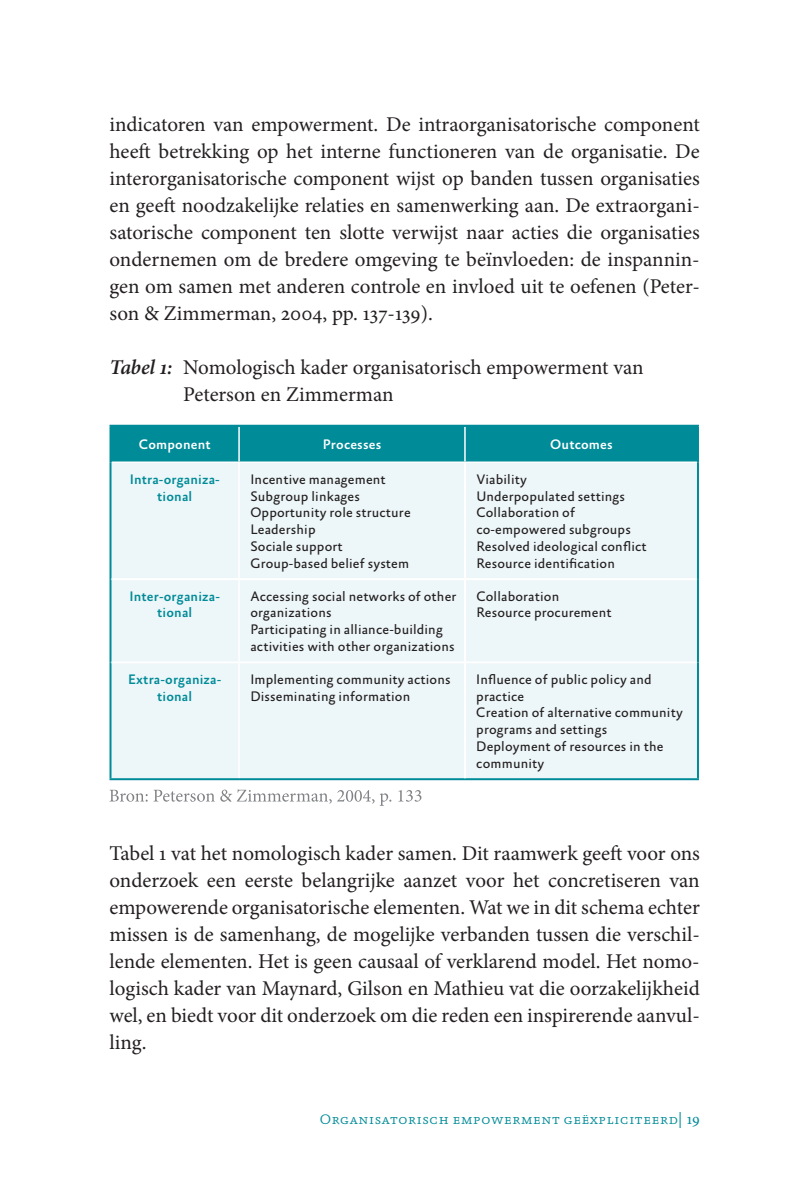
<style>
.page{position:relative;width:798px;height:1194px;background:#fff}
.page>*{position:absolute;margin:0;border:0;box-sizing:border-box;transform-origin:0 0}
.t1{font:21px/27px "Minion Pro";color:#231f20;text-align:justify}
.t2{font:14px/16.8px "Absara Sans OT";letter-spacing:.01em;color:#231f20}
.t3{font:500 14px/16.8px "Absara Sans OT";letter-spacing:.01em;color:#008b98;text-align:center}
.t4{font:300 14px "Absara OT";color:#008b98}
.t5{font:500 14px "Absara Sans OT";letter-spacing:.01em;color:#fff}
.s1{font-weight:600;font-style:italic}
.s2{font-family:"Minion Pro";font-weight:400;font-size:16px}
</style>
<div class="page">
<div style="left:111px;top:427px;width:585px;height:34px;background:#008b98"></div>
<div style="left:111px;top:463px;width:585px;height:315px;background:#edf6f8"></div>
<hr style="left:238px;top:427px;width:2px;height:34px;background:#fff">
<hr style="left:464px;top:427px;width:1px;height:34px;background:#fff">
<hr style="left:238px;top:463px;width:2px;height:115px;background:#fff">
<hr style="left:238px;top:580px;width:2px;height:81px;background:#fff">
<hr style="left:238px;top:663px;width:2px;height:115px;background:#fff">
<hr style="left:696px;top:462px;width:2px;height:117px;background:#008b98">
<hr style="left:696px;top:579px;width:2px;height:83px;background:#008b98">
<hr style="left:696px;top:662px;width:2px;height:116px;background:#008b98">
<hr style="left:239px;top:778px;width:225px;height:2px;background:#008b98">
<hr style="left:464px;top:778px;width:234px;height:2px;background:#008b98">
<hr style="left:109px;top:462px;width:2px;height:117px;background:#008b98">
<hr style="left:109px;top:579px;width:2px;height:83px;background:#008b98">
<hr style="left:109px;top:662px;width:2px;height:116px;background:#008b98">
<hr style="left:109px;top:778px;width:130px;height:2px;background:#008b98">
<hr style="left:109px;top:425px;width:130px;height:2px;background:#008b98">
<hr style="left:109px;top:427px;width:2px;height:35px;background:#008b98">
<hr style="left:239px;top:425px;width:225px;height:2px;background:#008b98">
<hr style="left:464px;top:425px;width:234px;height:2px;background:#008b98">
<hr style="left:696px;top:427px;width:2px;height:35px;background:#008b98">
<hr style="left:463px;top:463px;width:2px;height:115px;background:#fff">
<hr style="left:239px;top:578px;width:225px;height:2px;background:#fff">
<hr style="left:464px;top:578px;width:232px;height:2px;background:#fff">
<hr style="left:463px;top:580px;width:2px;height:81px;background:#fff">
<hr style="left:239px;top:661px;width:225px;height:2px;background:#fff">
<hr style="left:464px;top:661px;width:232px;height:2px;background:#fff">
<hr style="left:463px;top:663px;width:2px;height:115px;background:#fff">
<hr style="left:111px;top:578px;width:128px;height:2px;background:#fff">
<hr style="left:111px;top:661px;width:128px;height:2px;background:#fff">
<svg style="left:109px;top:789px;width:312px;height:17px"></svg>
<p class="t1" style="left:109px;top:111px;width:591px">indicatoren van empowerment. De intraorganisatorische component heeft betrekking op het interne functioneren van de organisatie. De interorganisatorische component wijst op banden tussen organisaties en geeft noodzakelijke relaties en samenwerking aan. De extraorgani&shy;satorische component ten slotte verwijst naar acties die organisaties ondernemen om de bredere omgeving te beïnvloeden: de inspannin&shy;gen om samen met anderen controle en invloed uit te oefenen (Peter&shy;son &amp; Zimmerman, 2004, pp. 137-139).</p>
<p class="t1" style="left:183px;top:354px;width:461px;text-indent:-74px"><span class="s1">Tabel 1:</span> Nomologisch kader organisatorisch empowerment van<br>Peterson en Zimmerman</p>
<p class="t5" style="left:139px;top:437px;width:73px">Component</p>
<p class="t5" style="left:322px;top:437px;width:60px">Processes</p>
<p class="t5" style="left:550px;top:437px;width:64px">Outcomes</p>
<p class="t3" style="left:130px;top:472px;width:92px">Intra-organiza&shy;tional</p>
<p class="t2" style="left:250px;top:472px;width:162px">Incentive management<br>Subgroup linkages<br>Opportunity role structure<br>Leadership<br>Sociale support<br>Group-based belief system</p>
<p class="t2" style="left:476px;top:472px;width:172px">Viability<br>Underpopulated settings<br>Collaboration of co-empowered subgroups<br>Resolved ideological conflict<br>Resource identification</p>
<p class="t3" style="left:129px;top:588px;width:92px">Inter-organiza&shy;tional</p>
<p class="t2" style="left:250px;top:588px;width:207px">Accessing social networks of other organizations<br>Participating in alliance-building activities with other organizations</p>
<p class="t2" style="left:476px;top:588px;width:137px">Collaboration<br>Resource procurement</p>
<p class="t3" style="left:128px;top:672px;width:95px">Extra-organiza&shy;tional</p>
<p class="t2" style="left:250px;top:672px;width:202px">Implementing community actions<br>Disseminating information</p>
<p class="t2" style="left:476px;top:672px;width:208px">Influence of public policy and practice<br>Creation of alternative community programs and settings<br>Deployment of resources in the community</p>
<p class="t1" style="left:109px;top:840px;width:591px">Tabel 1 vat het nomologisch kader samen. Dit raamwerk geeft voor ons onderzoek een eerste belangrijke aanzet voor het concretiseren van empowerende organisatorische elementen. Wat we in dit schema echter missen is de samenhang, de mogelijke verbanden tussen die verschil&shy;lende elementen. Het is geen causaal of verklarend model. Het nomo&shy;logisch kader van Maynard, Gilson en Mathieu vat die oorzakelijkheid wel, en biedt voor dit onderzoek om die reden een inspirerende aanvul&shy;ling.</p>
<p class="t4" style="left:320px;top:1111px;width:381px">Organisatorisch empowerment geëxpliciteerd<span class="s2">| 19</span></p>
</div>
